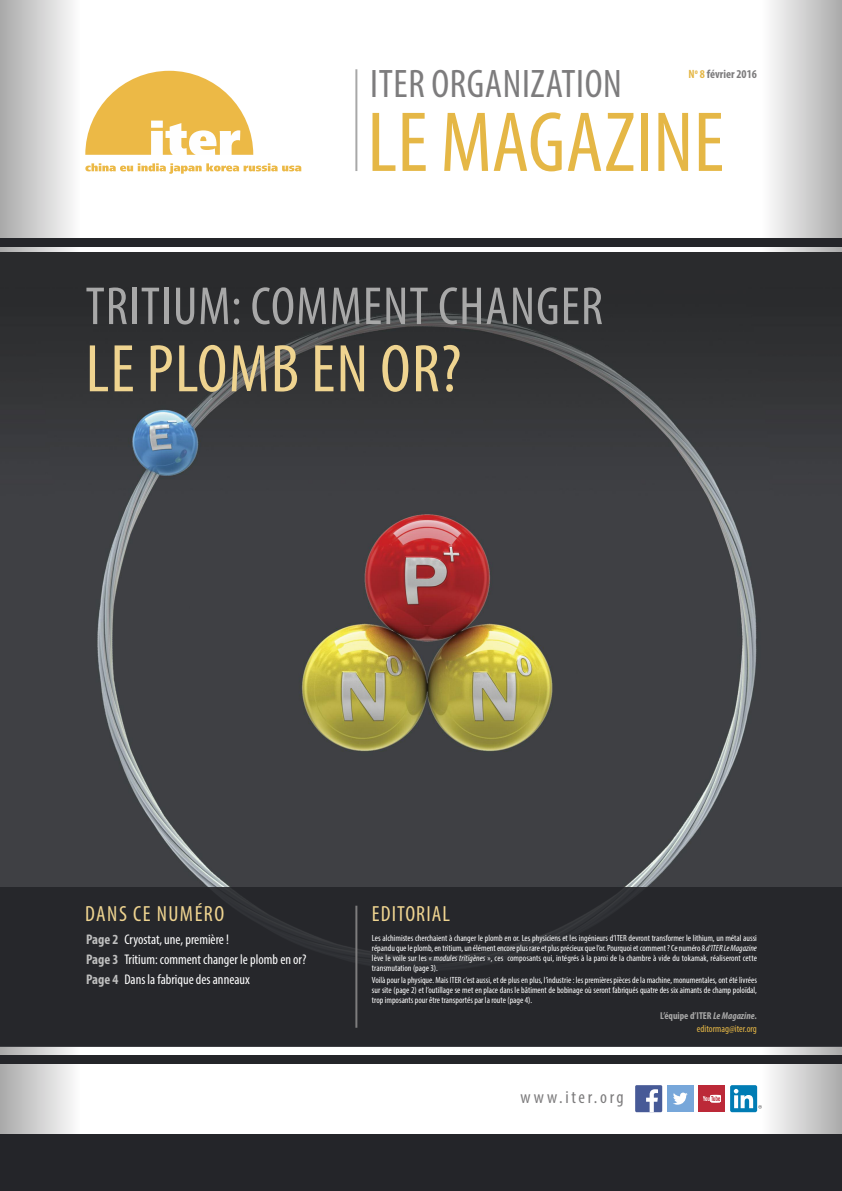
<style>
.page{position:relative;width:842px;height:1191px;background:#fff}
.page>*{position:absolute;margin:0;border:0;box-sizing:border-box;transform-origin:0 0}
.t1{font:condensed 86px "Myriad Pro";letter-spacing:.005em;color:#e5b746}
.t2{font:condensed 68px "Myriad Pro";letter-spacing:.02em;color:#efd490}
.t3{font:condensed 54px "Myriad Pro";letter-spacing:.02em;color:#a8a8a8}
.t4{font:condensed 40px "Myriad Pro";letter-spacing:.015em;color:#7d7c7d}
.t5{font:condensed 22px "Myriad Pro";letter-spacing:.07em;color:#efd490}
.t6{font:condensed 22px "Myriad Pro";letter-spacing:.05em;color:#efd490}
.t7{font:condensed 18px "Myriad Pro";letter-spacing:.15em;color:#7d7c7d}
.t8{font:condensed 14px/19.7px "Myriad Pro";color:#fff}
.t9{font:700 condensed 12px "Myriad Pro";color:#7d7c7d}
.t10{font:condensed 10px/12.8px "Myriad Pro";color:#e5b746;text-align:right}
.t11{font:condensed 9px/10px "Myriad Pro";color:#fff;text-align:justify}
.s1{color:#e5b746}
.s2{font-weight:700;color:#bebebe}
.s3{font-style:italic}
.s4{font-weight:700;color:#a8a8a8}
.s5{font-weight:700;font-style:italic;color:#a8a8a8}
</style>
<div class="page">
<div style="left:0;top:1px;width:79px;height:1190px;background:linear-gradient(to right,#a8a8a8,#fbfafb)"></div>
<div style="left:763px;top:1px;width:78px;height:1190px;background:linear-gradient(to right,#fcfbfc,#acacac)"></div>
<img style="left:0;top:252px;width:841px;height:635px">
<div style="left:0;top:887px;width:841px;height:159px;background:#242529"></div>
<svg style="left:85px;top:71px;width:168px;height:84px"></svg>
<svg style="left:85px;top:163px;width:216px;height:11px"></svg>
<hr style="left:355px;top:69px;width:2px;height:102px;background:#a8a8a8">
<hr style="left:355px;top:905px;width:2px;height:122px;background:#7d7c7d">
<div style="left:0;top:238px;width:841px;height:9px;background:#242529"></div>
<div style="left:0;top:1054px;width:841px;height:9px;background:#242529"></div>
<div style="left:635px;top:1085px;width:27px;height:27px;background:#475a97"></div>
<svg style="left:646px;top:1089px;width:12px;height:23px"></svg>
<div style="left:730px;top:1085px;width:27px;height:27px;background:#007cb4;border-radius:2px"></div>
<svg style="left:734px;top:1088px;width:28px;height:20px"></svg>
<div style="left:698px;top:1085px;width:27px;height:27px;background:#bc2938"></div>
<svg style="left:703px;top:1094px;width:18px;height:8px"></svg>
<div style="left:667px;top:1085px;width:27px;height:27px;background:#77a7da"></div>
<svg style="left:673px;top:1092px;width:15px;height:12px"></svg>
<div style="left:0;top:1134px;width:841px;height:57px;background:#242529"></div>
<h3 class="t4" style="left:370px;top:59px;width:253px">ITER ORGANIZATION</h3>
<h1 class="t1" style="left:367px;top:90px;width:358px">LEMAGAZINE</h1>
<h3 class="t9" style="left:689px;top:67px;width:70px"><span class="s1">N</span><sup>o</sup> <span class="s1">8</span> février 2016</h3>
<h3 class="t3" style="left:86px;top:273px;width:519px">TRITIUM:COMMENT CHANGER</h3>
<h2 class="t2" style="left:86px;top:328px;width:377px">LE PLOMB EN OR?</h2>
<h3 class="t5" style="left:85px;top:900px;width:141px">DANS CE NUMÉRO</h3>
<h3 class="t8" style="left:86px;top:929px;width:222px"><span class="s2">Page 2</span> Cryostat, une, première !<br><span class="s2">Page 3</span> Tritium: comment changer le plomb en or?<br><span class="s2">Page 4</span> Dans la fabrique des anneaux</h3>
<h3 class="t6" style="left:372px;top:900px;width:80px">EDITORIAL</h3>
<p class="t11" style="left:372px;top:932px;width:386px">Les alchimistes cherchaient à changer le plomb en or. Les physiciens et les ingénieurs d’ITER devront transformer le lithium, un métal aussi répanduqueleplomb,en tritium,un élémentencoreplusrareetplusprécieuxquel’or.Pourquoietcomment?Ce numéro8<span class="s3">d’ITERLeMagazine </span>lève le voile sur les « <span class="s3">modules tritigènes</span> », ces composants qui, intégrés à la paroi de la chambre à vide du tokamak, réaliseront cette transmutation (page 3).</p>
<p class="t11" style="left:372px;top:975px;width:386px">Voilàpour laphysique. Mais ITER c’estaussi,etdeplusen plus, l’industrie: lespremièrespiècesdelamachine,monumentales,ontétélivrées sur site (page 2) et l’outillage se met en place dans le bâtiment de bobinage où seront fabriqués quatre des six aimants de champ poloïdal, trop imposants pour être transportés par la route (page 4).</p>
<p class="t10" style="left:660px;top:1009px;width:98px"><span class="s4">L’équipe d’ITER</span> <span class="s5">LeMagazine</span><span class="s4">. </span>editormag@iter.org</p>
<h3 class="t7" style="left:520px;top:1086px;width:105px">www.iter.org</h3>
</div>
